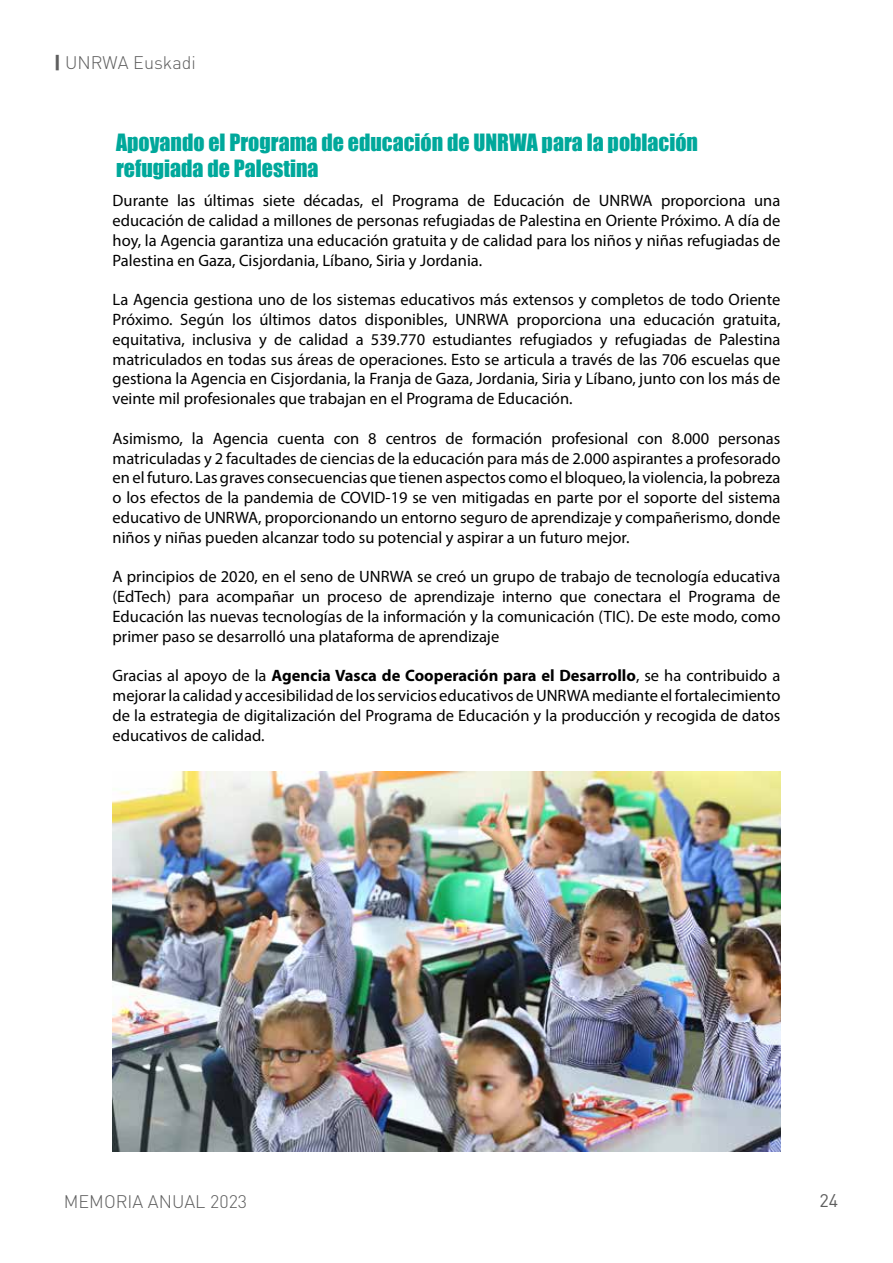
<style>
.page{position:relative;width:893px;height:1263px;background:#fff}
.page>*{position:absolute;margin:0;border:0;box-sizing:border-box;transform-origin:0 0}
.t1{font:21.9px/26.2px "Impact";color:#00a89b}
.t2{font:300 18px "DIN";color:#5e5e5e}
.t3{font:18px "DIN";color:#5e5e5e}
.t4{font:16.5px/19.8px "Myriad Pro";color:#000;text-align:justify}
.s1{font-weight:900}
.s2{font-weight:700}
</style>
<div class="page">
<img style="left:113px;top:771px;width:667px;height:380px">
<p class="t2" style="left:54px;top:51px;width:144px"><span class="s1">|</span> UNRWA Euskadi</p>
<h1 class="t1" style="left:116px;top:129px;width:583px">Apoyando el Programa de educación de UNRWA para la población refugiada de Palestina</h1>
<p class="t4" style="left:113px;top:191px;width:669px">Durante las últimas siete décadas, el Programa de Educación de UNRWA proporciona una educación de calidad a millones de personas refugiadas de Palestina en Oriente Próximo. A día de hoy, la Agencia garantiza una educación gratuita y de calidad para los niños y niñas refugiadas de Palestina en Gaza, Cisjordania, Líbano, Siria y Jordania.</p>
<p class="t4" style="left:113px;top:290px;width:669px">La Agencia gestiona uno de los sistemas educativos más extensos y completos de todo Oriente Próximo. Según los últimos datos disponibles, UNRWA proporciona una educación gratuita, equitativa, inclusiva y de calidad a 539.770 estudiantes refugiados y refugiadas de Palestina matriculados en todas sus áreas de operaciones. Esto se articula a través de las 706 escuelas que gestiona la Agencia en Cisjordania, la Franja de Gaza, Jordania, Siria y Líbano, junto con los más de veinte mil profesionales que trabajan en el Programa de Educación.</p>
<p class="t4" style="left:113px;top:428px;width:669px">Asimismo, la Agencia cuenta con 8 centros de formación profesional con 8.000 personas matriculadas y 2 facultades de ciencias de la educación para más de 2.000 aspirantes a profesorado en el futuro. Las graves consecuencias que tienen aspectos como el bloqueo, la violencia, la pobreza o los efectos de la pandemia de COVID-19 se ven mitigadas en parte por el soporte del sistema educativo de UNRWA, proporcionando un entorno seguro de aprendizaje y compañerismo, donde niños y niñas pueden alcanzar todo su potencial y aspirar a un futuro mejor.</p>
<p class="t4" style="left:113px;top:567px;width:669px">A principios de 2020, en el seno de UNRWA se creó un grupo de trabajo de tecnología educativa (EdTech) para acompañar un proceso de aprendizaje interno que conectara el Programa de Educación las nuevas tecnologías de la información y la comunicación (TIC). De este modo, como primer paso se desarrolló una plataforma de aprendizaje</p>
<p class="t4" style="left:113px;top:666px;width:669px">Gracias al apoyo de la <span class="s2">Agencia Vasca de Cooperación para el Desarrollo</span>, se ha contribuido a mejorar la calidad y accesibilidad de los servicios educativos de UNRWA mediante el fortalecimiento de la estrategia de digitalización del Programa de Educación y la producción y recogida de datos educativos de calidad.</p>
<p class="t2" style="left:64px;top:1190px;width:185px">MEMORIA ANUAL 2023</p>
<p class="t3" style="left:819px;top:1189px;width:20px">24</p>
</div>
